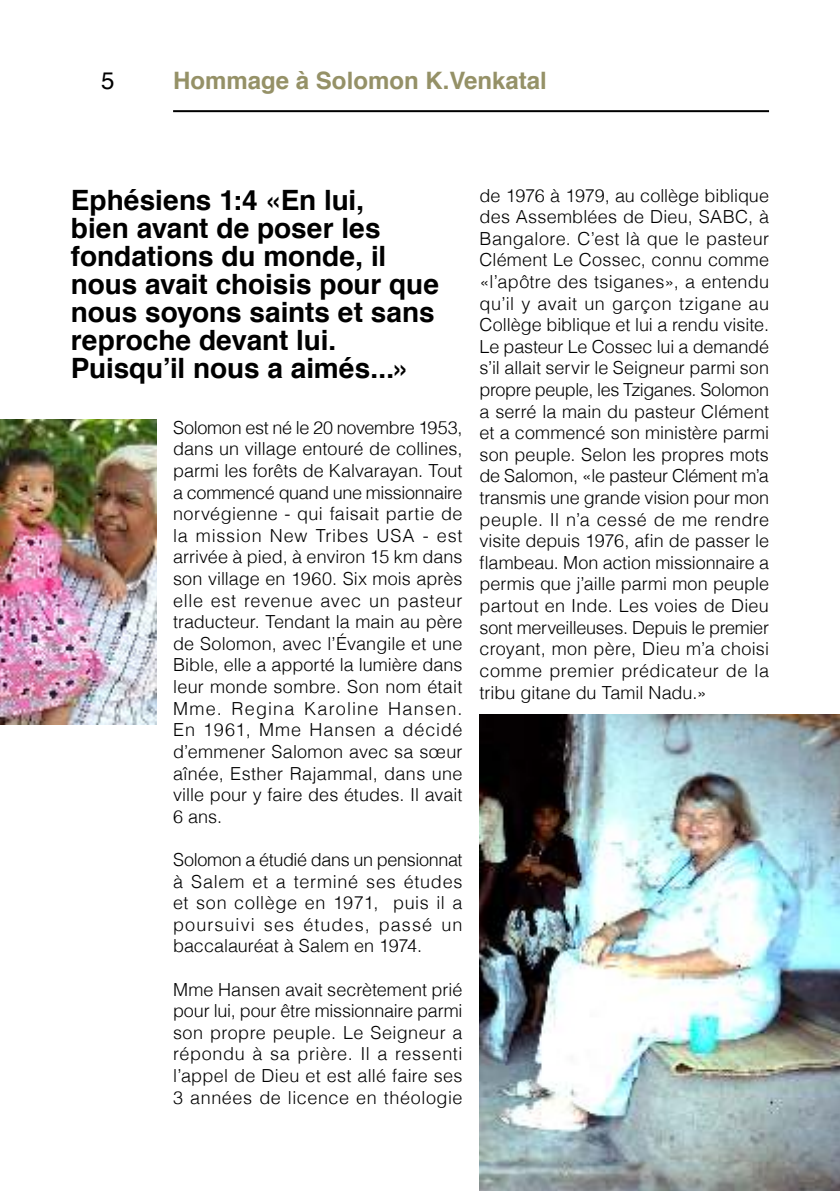
<style>
.page{position:relative;width:840px;height:1191px;background:#fff}
.page>*{position:absolute;margin:0;border:0;box-sizing:border-box;transform-origin:0 0}
.t1{font:700 28px/28px "Helvetica";letter-spacing:-.005em;color:#000}
.t2{font:700 24px "Helvetica";color:#959167}
.t3{font:24px "Helvetica";color:#000}
.t4{font:300 18px/21.6px "Helvetica";letter-spacing:.015em;color:#000;text-align:justify}
</style>
<div class="page">
<hr style="left:173px;top:110px;width:595px;height:2px;background:#000">
<img style="left:479px;top:714px;width:360px;height:477px">
<img style="left:0;top:420px;width:156px;height:304px">
<h2 class="t3" style="left:101px;top:67px;width:15px">5</h2>
<h2 class="t2" style="left:173px;top:61px;width:375px">Hommage à Solomon K.Venkatal</h2>
<h1 class="t1" style="left:71px;top:186px;width:369px">Ephésiens 1:4 «En lui,<br>bien avant de poser les fondations du monde, il nous avait choisis pour que nous soyons saints et sans reproche devant lui.<br>Puisqu’il nous a aimés...»</h1>
<p class="t4" style="left:173px;top:417px;width:291px">Solomon est né le 20 novembre 1953, dans un village entouré de collines, parmi les forêts de Kalvarayan. Tout a commencé quand une missionnaire norvégienne - qui faisait partie de la mission New Tribes USA - est arrivée à pied, à environ 15 km dans son village en 1960. Six mois après elle est revenue avec un pasteur traducteur. Tendant la main au père de Solomon, avec l’Évangile et une Bible, elle a apporté la lumière dans leur monde sombre. Son nom était Mme. Regina Karoline Hansen.<br>En 1961, Mme Hansen a décidé d’emmener Salomon avec sa sœur aînée, Esther Rajammal, dans une ville pour y faire des études. Il avait 6 ans.</p>
<p class="t4" style="left:173px;top:849px;width:291px">Solomon a étudié dans un pensionnat à Salem et a terminé ses études et son collège en 1971, puis il a poursuivi ses études, passé un baccalauréat à Salem en 1974.</p>
<p class="t4" style="left:173px;top:978px;width:291px">Mme Hansen avait secrètement prié pour lui, pour être missionnaire parmi son propre peuple. Le Seigneur a répondu à sa prière. Il a ressenti l’appel de Dieu et est allé faire ses 3 années de licence en théologie</p>
<p class="t4" style="left:479px;top:184px;width:291px">de 1976 à 1979, au collège biblique des Assemblées de Dieu, SABC, à Bangalore. C’est là que le pasteur Clément Le Cossec, connu comme «l’apôtre des tsiganes», a entendu qu’il y avait un garçon tzigane au Collège biblique et lui a rendu visite.<br>Le pasteur Le Cossec lui a demandé s’il allait servir le Seigneur parmi son propre peuple, les Tziganes. Solomon a serré la main du pasteur Clément et a commencé son ministère parmi son peuple. Selon les propres mots de Salomon, «le pasteur Clément m’a transmis une grande vision pour mon peuple. Il n’a cessé de me rendre visite depuis 1976, afin de passer le flambeau. Mon action missionnaire a permis que j’aille parmi mon peuple partout en Inde. Les voies de Dieu sont merveilleuses. Depuis le premier croyant, mon père, Dieu m’a choisi comme premier prédicateur de la tribu gitane du Tamil Nadu.»</p>
</div>
